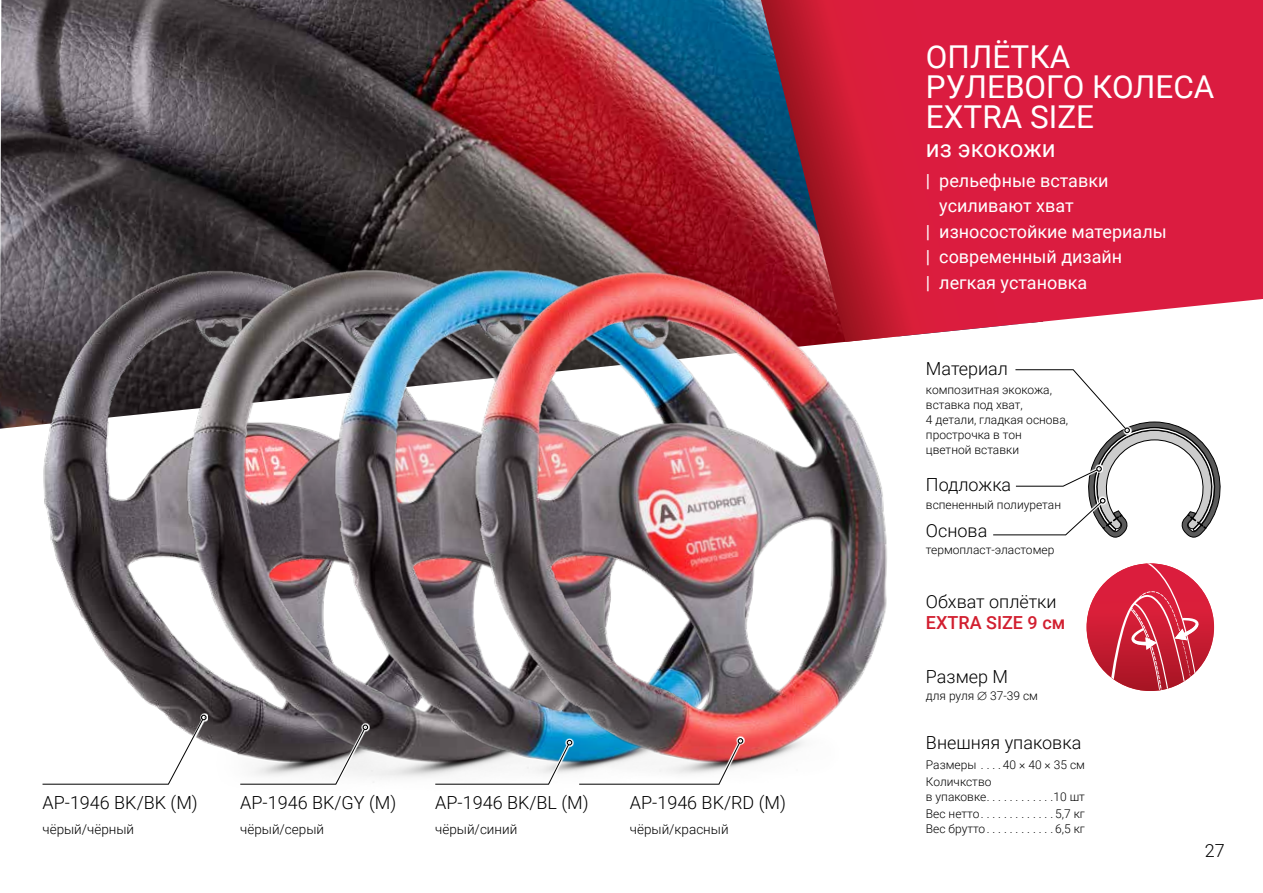
<style>
.page{position:relative;width:1263px;height:893px;background:#fff}
.page>*{position:absolute;margin:0;border:0;box-sizing:border-box;transform-origin:0 0}
.t1{font:31.5px/30px "Roboto";color:#fff}
.t2{font:24px "Roboto";color:#fff}
.t3{font:300 18px "Roboto";color:#000}
.t4{font:18px "Roboto";color:#fff}
.t5{font:500 18px "Roboto";color:#d21f30}
.t6{font:300 13.5px "Roboto";color:#000}
.t7{font:300 12px/15px "Roboto";color:#000}
</style>
<div class="page">
<img style="left:0;top:0;width:761px;height:429px">
<svg style="left:761px;top:0;width:502px;height:330px;background:#d12546"></svg>
<img style="left:43px;top:243px;width:201px;height:406px">
<img style="left:102px;top:251px;width:142px;height:504px">
<img style="left:244px;top:236px;width:137px;height:547px">
<img style="left:381px;top:236px;width:587px;height:542px">
<svg style="left:993px;top:369px;width:228px;height:168px"></svg>
<svg style="left:1087px;top:563px;width:127px;height:128px"></svg>
<svg style="left:1087px;top:563px;width:111px;height:127px"></svg>
<svg style="left:239px;top:723px;width:131px;height:60px"></svg>
<svg style="left:239px;top:724px;width:129px;height:61px"></svg>
<svg style="left:102px;top:713px;width:106px;height:42px"></svg>
<svg style="left:42px;top:715px;width:165px;height:70px"></svg>
<svg style="left:434px;top:738px;width:140px;height:40px"></svg>
<svg style="left:434px;top:740px;width:138px;height:45px"></svg>
<svg style="left:578px;top:737px;width:167px;height:41px"></svg>
<img style="left:578px;top:738px;width:165px;height:47px">
<h1 class="t1" style="left:926px;top:41px;width:290px">ОПЛЁТКА<br>РУЛЕВОГО КОЛЕСА<br>EXTRA SIZE</h1>
<h2 class="t2" style="left:926px;top:131px;width:131px">из экокожи</h2>
<h3 class="t4" style="left:926px;top:168px;width:184px">| рельефные вставки</h3>
<h3 class="t4" style="left:939px;top:193px;width:136px">усиливают хват</h3>
<h3 class="t4" style="left:926px;top:219px;width:242px">| износостойкие материалы</h3>
<h3 class="t4" style="left:926px;top:244px;width:198px">| современный дизайн</h3>
<h3 class="t4" style="left:926px;top:270px;width:163px">| легкая установка</h3>
<h3 class="t3" style="left:926px;top:356px;width:84px">Материал</h3>
<p class="t7" style="left:926px;top:382px;width:144px">композитная экокожа, вставка под хват,<br>4 детали, гладкая основа, прострочка в тон цветной вставки</p>
<h3 class="t3" style="left:926px;top:472px;width:87px">Подложка</h3>
<p class="t7" style="left:926px;top:496px;width:137px">вспененный полиуретан</p>
<h3 class="t3" style="left:926px;top:518px;width:63px">Основа</h3>
<p class="t7" style="left:926px;top:542px;width:130px">термопласт-эластомер</p>
<h3 class="t3" style="left:926px;top:588px;width:132px">Обхват оплётки</h3>
<h3 class="t5" style="left:926px;top:610px;width:141px">EXTRA SIZE 9 см</h3>
<h3 class="t3" style="left:926px;top:664px;width:84px">Размер М</h3>
<p class="t7" style="left:926px;top:687px;width:113px">для руля ∅ 37-39 см</p>
<h3 class="t3" style="left:926px;top:730px;width:157px">Внешняя упаковка</h3>
<h3 class="t3" style="left:43px;top:790px;width:157px">AP-1946 BK/BK (М)</h3>
<h3 class="t3" style="left:240px;top:790px;width:157px">AP-1946 BK/GY (М)</h3>
<h3 class="t3" style="left:435px;top:790px;width:155px">AP-1946 BK/BL (М)</h3>
<h3 class="t3" style="left:630px;top:790px;width:158px">AP-1946 BK/RD (М)</h3>
<p class="t6" style="left:43px;top:819px;width:93px">чёрый/чёрный</p>
<p class="t6" style="left:240px;top:819px;width:85px">чёрый/серый</p>
<p class="t6" style="left:435px;top:819px;width:84px">чёрый/синий</p>
<p class="t6" style="left:630px;top:819px;width:100px">чёрый/красный</p>
<p class="t7" style="left:926px;top:756px;width:160px;line-height:17.1px">Размеры . . . 40 × 40 × 35 см<br>Количкство</p>
<p class="t7" style="left:926px;top:788px;width:160px;line-height:17.1px">в упаковке . . . . . . . . . . . 10 шт<br>Вес нетто . . . . . . . . . . . . 5,7 кг</p>
<p class="t7" style="left:926px;top:821px;width:160px">Вес брутто . . . . . . . . . . . 6,5 кг</p>
<h3 class="t3" style="left:1205px;top:838px;width:21px">27</h3>
</div>
